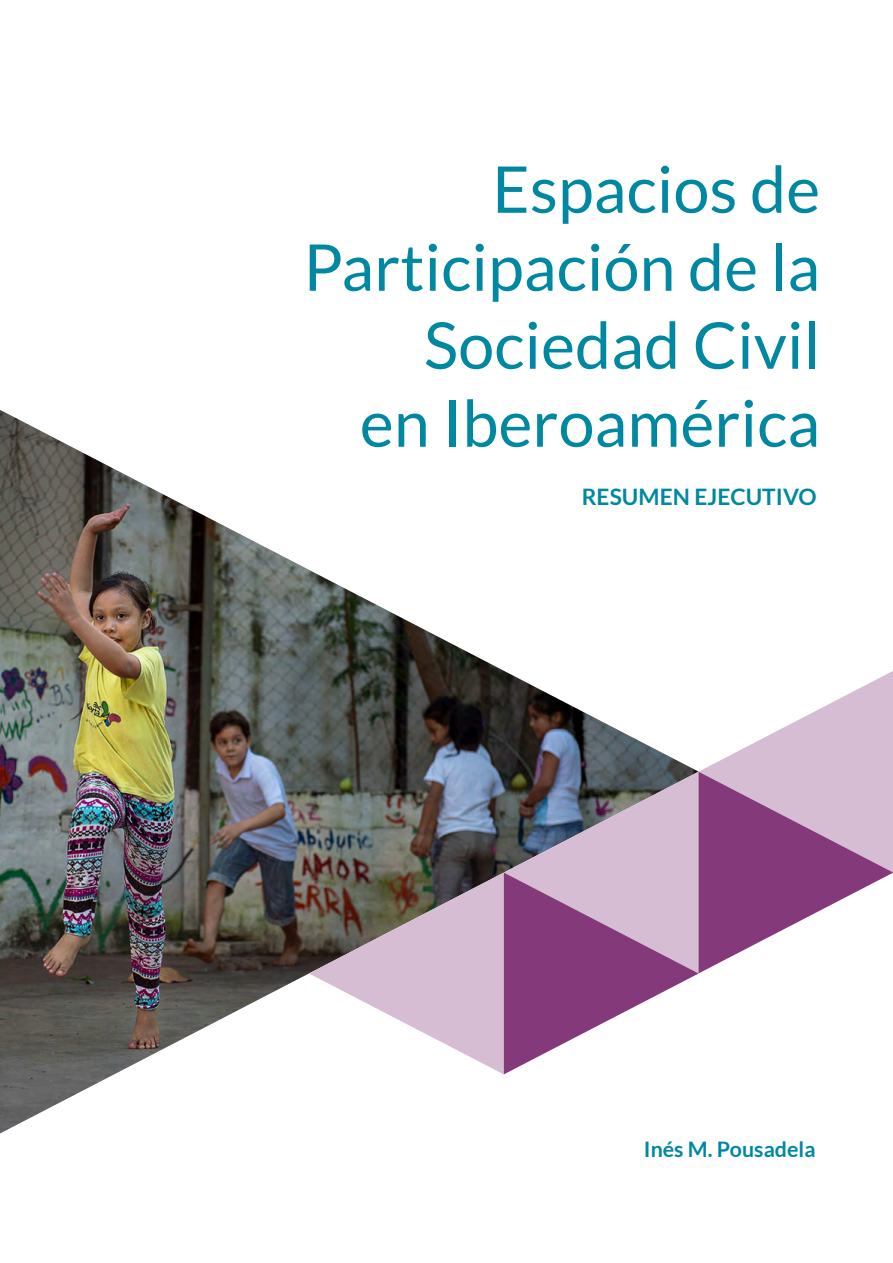
<style>
.page{position:relative;width:893px;height:1263px;background:#fff}
.page>*{position:absolute;margin:0;border:0;box-sizing:border-box;transform-origin:0 0}
.t1{font:64.5px/78px "Lato";color:#0088a2;text-align:right}
.t2{font:700 22.65px "Lato";color:#0088a2}
.t3{font:700 21.3px "Lato";color:#0088a2}
</style>
<div class="page">
<img style="left:0;top:410px;width:505px;height:723px">
<svg style="left:309px;top:671px;width:584px;height:403px"></svg>
<p class="t1" style="left:303px;top:150px;width:518px">Espacios de<br>Participación de la<br>Sociedad Civil<br>en Iberoamérica</p>
<p class="t2" style="left:582px;top:484px;width:236px">RESUMEN EJECUTIVO</p>
<p class="t3" style="left:644px;top:1136px;width:173px">Inés M. Pousadela</p>
</div>
